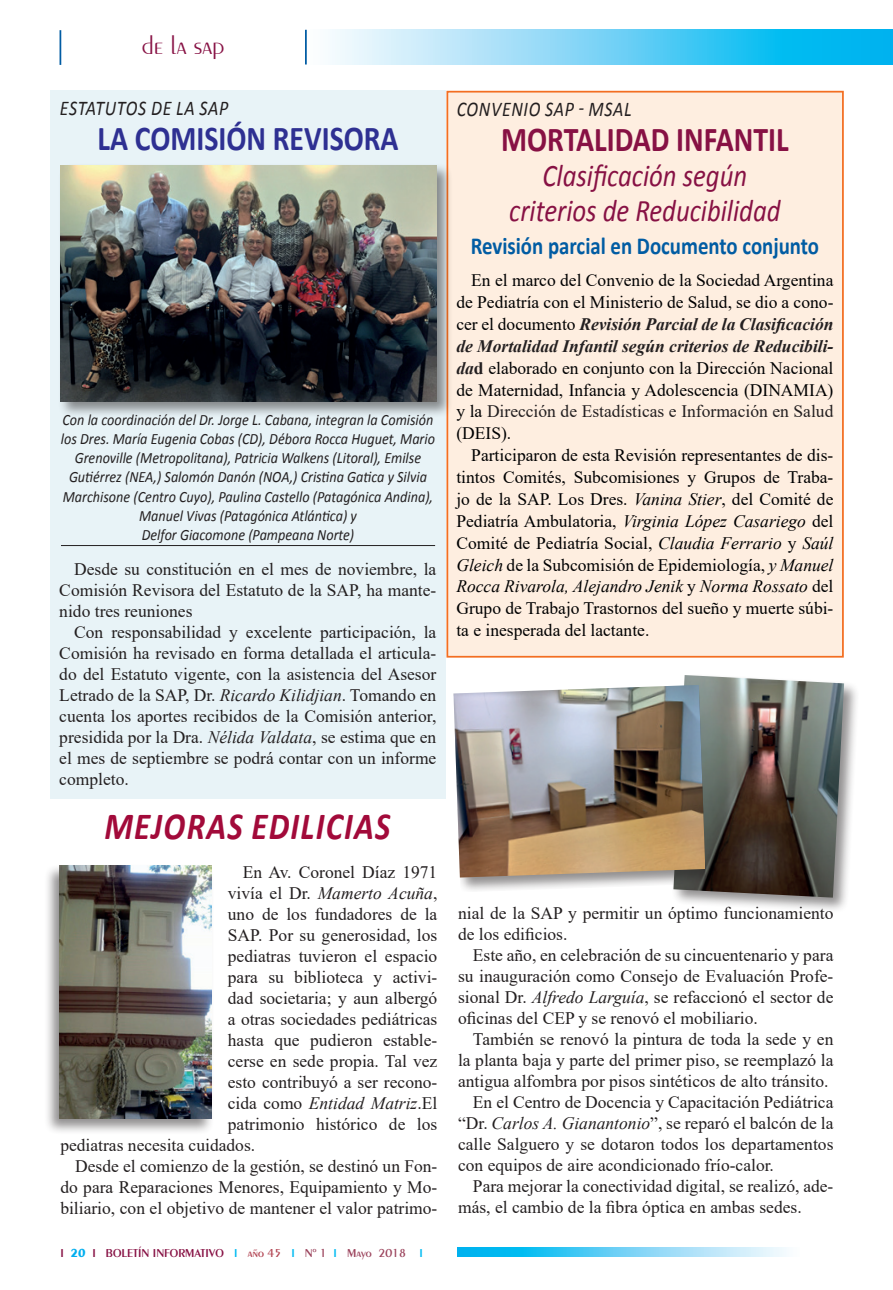
<style>
.page{position:relative;width:893px;height:1290px;background:#fff}
.page>*{position:absolute;margin:0;border:0;box-sizing:border-box;transform-origin:0 0}
.t1{font:italic 700 38.5px "Calibri";letter-spacing:.04em;color:#a20a3a;scale:.85 1}
.t2{font:700 35px "Calibri";color:#2e3092;scale:.85 1}
.t3{font:700 35px "Calibri";color:#871144;scale:.85 1}
.t4{font:italic 31.5px/35px "Calibri";color:#871144;text-align:center;scale:.85 1}
.t5{font:300 26.25px "Peignot LT Std";color:#871144}
.t6{font:700 24.5px "Calibri";color:#015ca3;scale:.85 1}
.t7{font:italic 21px "Calibri";letter-spacing:.04em;color:#231f20;scale:.85 1}
.t8{font:17.5px/21px "Times New Roman";color:#231f20;text-align:justify}
.t9{font:17.5px/21.9px "Times New Roman";color:#000001;text-align:justify}
.t10{font:italic 17.5px "Times New Roman";color:#231f20}
.t11{font:italic 15.75px/19.2px "Calibri";color:#231f20;text-align:center;scale:.9 1}
.t12{font:600 12.25px "Peignot LT Std";color:#871144}
.s1{font-style:italic}
.s2{font-style:normal}
.s3{font-weight:700;color:#00aeef}
.s4{color:#00baf1}
.s5{color:#b24553}
.s6{color:#9b435c}
.s7{font-weight:700;font-style:italic;color:#231f20}
.s8{font-weight:700;color:#231f20}
.s9{color:#231f20}
</style>
<div class="page">
<svg style="left:458px;top:1248px;width:329px;height:8px;background:#6dd2f5"></svg>
<hr style="left:60px;top:30px;width:1px;height:35px;background:#015ca3">
<hr style="left:305px;top:30px;width:2px;height:34px;background:#015ca3">
<svg style="left:330px;top:30px;width:563px;height:34px;background:#6dd2f5"></svg>
<div style="left:446px;top:91px;width:398px;height:567px;background:#feeee0;border:2px solid #f36e21"></div>
<div style="left:50px;top:91px;width:396px;height:708px;background:#e8f3f7"></div>
<div style="left:671px;top:673px;width:189px;height:241px;background:#231f20;opacity:.5"></div>
<img style="left:673px;top:675px;width:171px;height:222px">
<div style="left:453px;top:685px;width:253px;height:207px;background:#231f20;opacity:.5"></div>
<img style="left:453px;top:685px;width:252px;height:192px">
<div style="left:43px;top:863px;width:171px;height:272px;background:#231f20;opacity:.5"></div>
<img style="left:60px;top:865px;width:151px;height:253px">
<div style="left:57px;top:162px;width:396px;height:256px;background:#231f20;opacity:.5"></div>
<img style="left:60px;top:165px;width:377px;height:236px">
<hr style="left:61px;top:545px;width:374px;height:1px;background:#231f20">
<h3 class="t5" style="left:142px;top:30px;width:84px">de la sap</h3>
<p class="t7" style="left:60px;top:95px;width:200px">ESTATUTOS DE LA SAP</p>
<h2 class="t2" style="left:97px;top:116px;width:356px">LA COMISIÓN REVISORA</h2>
<p class="t11" style="left:61px;top:409px;width:417px">Con la coordinación del Dr. Jorge L. Cabana, integran la Comisión los Dres. María Eugenia Cobas (CD), Débora Rocca Huguet, Mario Grenoville (Metropolitana), Patricia Walkens (Litoral), Emilse Gutiérrez (NEA,) Salomón Danón (NOA,) Cristina Gatica y Silvia Marchisone (Centro Cuyo), Paulina Castello (Patagónica Andina), Manuel Vivas (Patagónica Atlántica) y<br>Delfor Giacomone (Pampeana Norte)</p>
<p class="t8" style="left:59px;top:558px;width:379px;text-indent:15px">Desde su constitución en el mes de noviembre, la Comisión Revisora del Estatuto de la SAP, ha mante&shy;nido tres reuniones</p>
<p class="t8" style="left:59px;top:621px;width:379px;text-indent:15px">Con responsabilidad y excelente participación, la Comisión ha revisado en forma detallada el articula&shy;do del Estatuto vigente, con la asistencia del Asesor Letrado de la SAP, Dr. <span class="s1">Ricardo Kilidjian</span>. Tomando en cuenta los aportes recibidos de la Comisión anterior, presidida por la Dra. <span class="s1">Nélida Valdata</span>, se estima que en el mes de septiembre se podrá contar con un informe completo.</p>
<h1 class="t1" style="left:104px;top:802px;width:338px">MEJORAS EDILICIAS</h1>
<p class="t8" style="left:243px;top:861px;width:196px">En Av. Coronel Díaz 1971</p>
<p class="t10" style="left:228px;top:881px;width:211px"><span class="s2">vivía el Dr.</span> Mamerto Acuña<span class="s2">,</span></p>
<p class="t8" style="left:228px;top:903px;width:211px">uno de los fundadores de la</p>
<p class="t8" style="left:228px;top:924px;width:211px">SAP. Por su generosidad, los</p>
<p class="t8" style="left:228px;top:945px;width:211px">pediatras tuvieron el espacio</p>
<p class="t8" style="left:228px;top:966px;width:211px">para su biblioteca y activi-</p>
<p class="t8" style="left:228px;top:987px;width:211px">dad societaria; y aun albergó</p>
<p class="t8" style="left:228px;top:1008px;width:211px">a otras sociedades pediátricas</p>
<p class="t8" style="left:228px;top:1029px;width:211px">hasta que pudieron estable-</p>
<p class="t8" style="left:228px;top:1050px;width:211px">cerse en sede propia. Tal vez</p>
<p class="t8" style="left:228px;top:1071px;width:211px">esto contribuyó a ser recono-</p>
<p class="t10" style="left:228px;top:1091px;width:211px"><span class="s2">cida como</span> Entidad Matriz<span class="s2">.El</span></p>
<p class="t8" style="left:228px;top:1113px;width:211px">patrimonio histórico de los</p>
<p class="t8" style="left:60px;top:1134px;width:196px">pediatras necesita cuidados.</p>
<p class="t8" style="left:75px;top:1155px;width:364px">Desde el comienzo de la gestión, se destinó un Fon-</p>
<p class="t8" style="left:60px;top:1176px;width:378px">do para Reparaciones Menores, Equipamiento y Mo-</p>
<p class="t8" style="left:60px;top:1197px;width:379px">biliario, con el objetivo de mantener el valor patrimo-</p>
<p class="t12" style="left:60px;top:1245px;width:364px">I <span class="s3">20</span> I BOLETÍN INFORMATIVO <span class="s4">I</span> <span class="s5">año 45</span> <span class="s4">I</span> <span class="s6">Nº 1</span> <span class="s4">I</span> <span class="s6">Mayo 2018</span> <span class="s4">I</span></p>
<p class="t7" style="left:457px;top:96px;width:207px">CONVENIO SAP - MSAL</p>
<h2 class="t3" style="left:501px;top:117px;width:340px">MORTALIDAD INFANTIL</h2>
<h3 class="t4" style="left:509px;top:157px;width:321px">Clasificación según criterios de Reducibilidad</h3>
<h3 class="t6" style="left:471px;top:231px;width:411px">Revisión parcial en Documento conjunto</h3>
<p class="t9" style="left:456px;top:269px;width:379px;text-indent:15px">En el marco del Convenio de la Sociedad Argentina de Pediatría con el Ministerio de Salud, se dio a cono&shy;cer el documento <span class="s7">Revisión Parcial de la Clasificación de Mortalidad Infantil según criterios de Reducibili&shy;da</span><span class="s8">d</span> elaborado en conjunto con la Dirección Nacional de Maternidad, Infancia y Adolescencia (DINAMIA) y la <span class="s9">Dirección de Estadísticas e Información en Salud </span>(DEIS).</p>
<p class="t9" style="left:456px;top:444px;width:379px;text-indent:15px">Participaron de esta Revisión representantes de dis&shy;tintos Comités, Subcomisiones y Grupos de Traba&shy;jo de la SAP. Los Dres. <span class="s1">Vanina Stier</span>, del Comité de Pediatría Ambulatoria, <span class="s1">Virginia López Casariego</span> del Comité de Pediatría Social, <span class="s1">Claudia Ferrario</span> y <span class="s1">Saúl Gleich</span> de la Subcomisión de Epidemiología, <span class="s1">y Manuel Rocca Rivarola, Alejandro Jenik</span> y <span class="s1">Norma Rossato</span> del Grupo de Trabajo Trastornos del sueño y muerte súbi&shy;ta e inesperada del lactante.</p>
<p class="t8" style="left:458px;top:902px;width:377px">nial de la SAP y permitir un óptimo funcionamiento de los edificios.</p>
<p class="t8" style="left:458px;top:944px;width:377px;text-indent:15px">Este año, en celebración de su cincuentenario y para su inauguración como Consejo de Evaluación Profe&shy;sional Dr. <span class="s1">Alfredo Larguía</span>, se refaccionó el sector de oficinas del CEP y se renovó el mobiliario.</p>
<p class="t8" style="left:473px;top:1028px;width:362px">También se renovó la pintura de toda la sede y en</p>
<p class="t8" style="left:458px;top:1049px;width:377px">la planta baja y parte del primer piso, se reemplazó la</p>
<p class="t8" style="left:458px;top:1070px;width:372px">antigua alfombra por pisos sintéticos de alto tránsito.</p>
<p class="t8" style="left:473px;top:1091px;width:362px">En el Centro de Docencia y Capacitación Pediátrica</p>
<p class="t8" style="left:458px;top:1112px;width:377px">“Dr. <span class="s1">Carlos A. Gianantonio</span>”, se reparó el balcón de la</p>
<p class="t8" style="left:458px;top:1133px;width:377px">calle Salguero y se dotaron todos los departamentos</p>
<p class="t8" style="left:458px;top:1154px;width:317px">con equipos de aire acondicionado frío-calor.</p>
<p class="t8" style="left:473px;top:1175px;width:362px">Para mejorar la conectividad digital, se realizó, ade-</p>
<p class="t8" style="left:458px;top:1196px;width:345px">más, el cambio de la fibra óptica en ambas sedes.</p>
</div>
